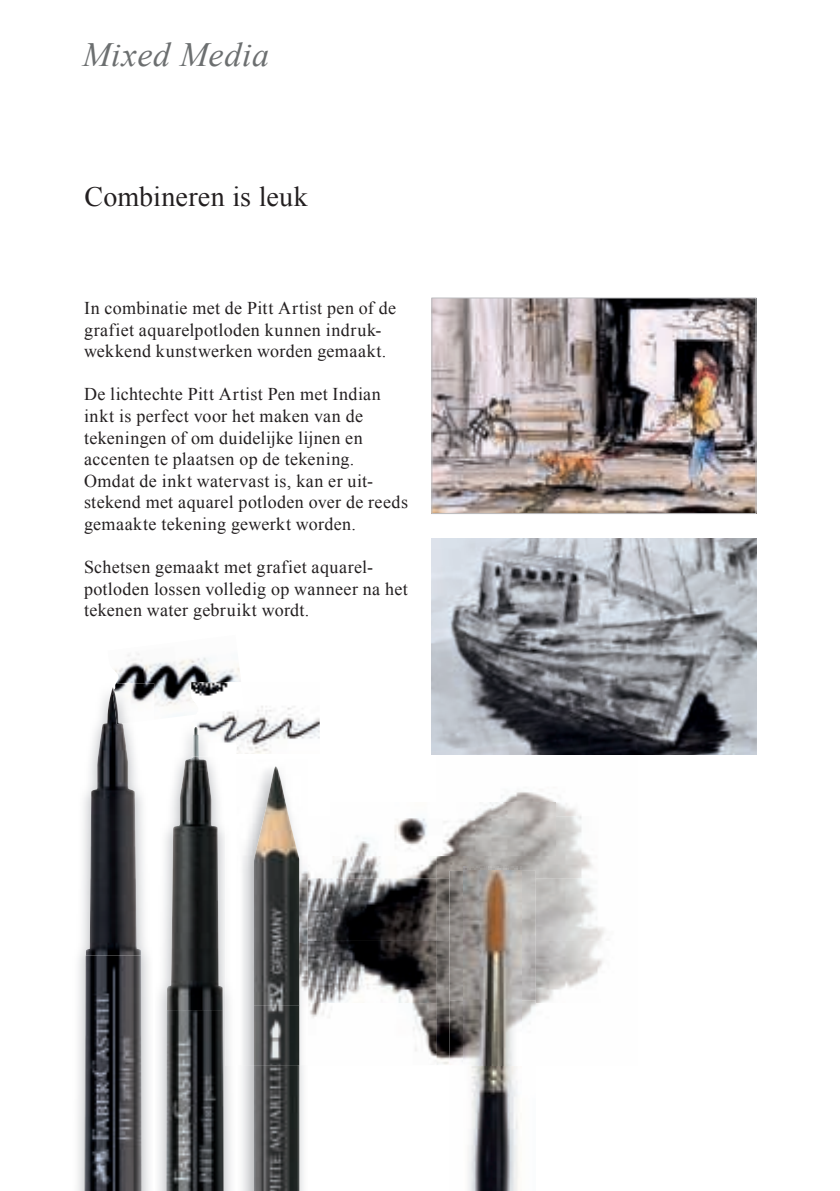
<style>
.page{position:relative;width:840px;height:1191px;background:#fff}
.page>*{position:absolute;margin:0;border:0;box-sizing:border-box;transform-origin:0 0}
.t1{font:italic 34px "Times New Roman";letter-spacing:.015em;color:#6c6f70}
.t2{font:28px "Times New Roman";letter-spacing:.005em;color:#231f20}
.t3{font:18px/21.6px "Times New Roman";letter-spacing:.02em;color:#231f20}
</style>
<div class="page">
<img style="left:307px;top:792px;width:298px;height:273px">
<img style="left:330px;top:803px;width:225px;height:52px">
<img style="left:449px;top:871px;width:86px;height:320px">
<img style="left:114px;top:653px;width:127px;height:64px">
<img style="left:193px;top:706px;width:126px;height:48px">
<img style="left:191px;top:682px;width:53px;height:32px">
<img style="left:431px;top:539px;width:324px;height:216px">
<img style="left:433px;top:300px;width:320px;height:212px">
<div style="left:431px;top:298px;width:324px;height:216px;border:1px solid #bcbdc0"></div>
<img style="left:77px;top:796px;width:72px;height:395px">
<img style="left:114px;top:683px;width:40px;height:34px">
<img style="left:86px;top:687px;width:55px;height:268px">
<img style="left:112px;top:690px;width:10px;height:34px">
<img style="left:84px;top:955px;width:57px;height:236px">
<img style="left:158px;top:735px;width:73px;height:456px">
<img style="left:225px;top:756px;width:6px;height:309px">
<img style="left:190px;top:721px;width:46px;height:35px">
<svg style="left:225px;top:754px;width:11px;height:2px"></svg>
<img style="left:166px;top:756px;width:57px;height:254px">
<img style="left:193px;top:727px;width:5px;height:29px">
<img style="left:166px;top:1010px;width:57px;height:181px">
<img style="left:242px;top:813px;width:65px;height:378px">
<img style="left:254px;top:766px;width:45px;height:425px">
<h1 class="t1" style="left:83px;top:42px;width:188px">Mixed Media</h1>
<h2 class="t2" style="left:84px;top:186px;width:225px">Combineren is leuk</h2>
<p class="t3" style="left:84px;top:299px;width:313px">In combinatie met de Pitt Artist pen of de grafiet aquarelpotloden kunnen indruk&shy;wekkend kunstwerken worden gemaakt.</p>
<p class="t3" style="left:84px;top:385px;width:325px">De lichtechte Pitt Artist Pen met Indian inkt is perfect voor het maken van de tekeningen of om duidelijke lijnen en accenten te plaatsen op de tekening.<br>Omdat de inkt watervast is, kan er uit&shy;stekend met aquarel potloden over de reeds gemaakte tekening gewerkt worden.</p>
<p class="t3" style="left:84px;top:558px;width:325px">Schetsen gemaakt met grafiet aquarel&shy;potloden lossen volledig op wanneer na het tekenen water gebruikt wordt.</p>
</div>
